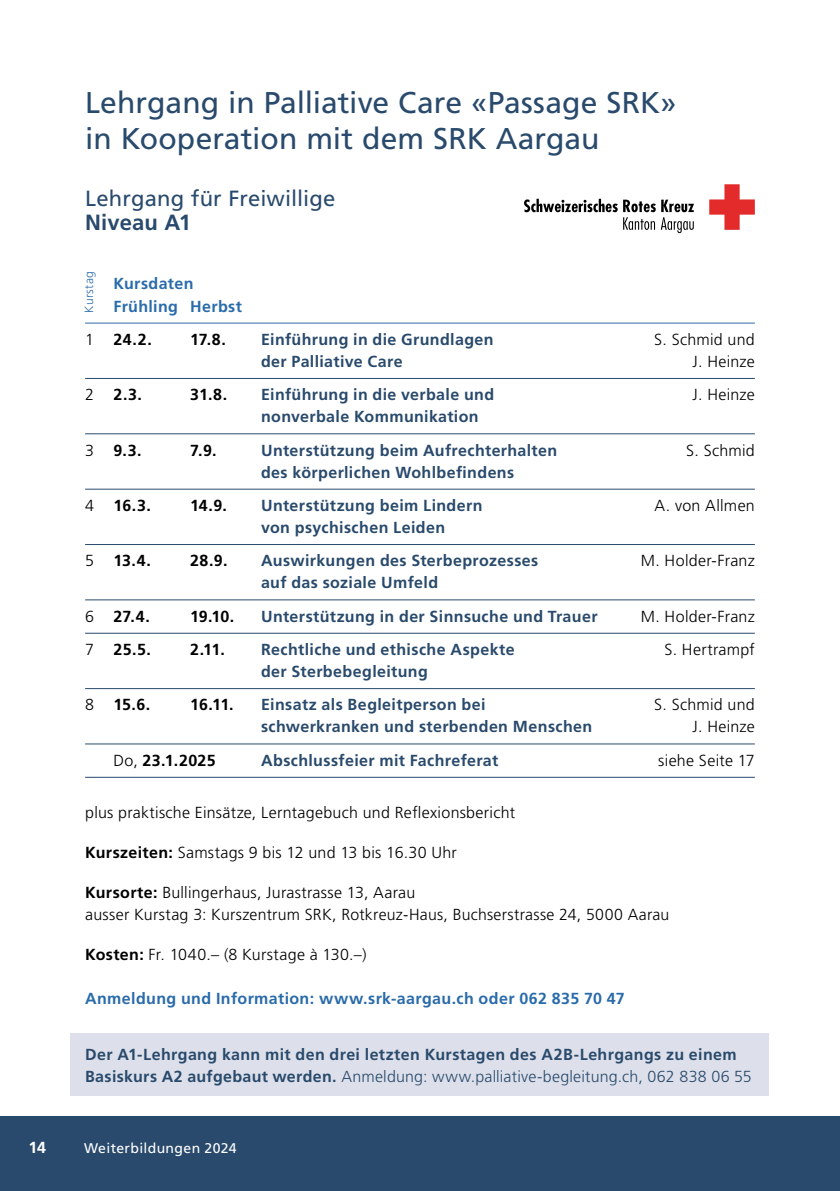
<style>
.page{position:relative;width:840px;height:1191px;background:#fff}
.page>*{position:absolute;margin:0;border:0;box-sizing:border-box;transform-origin:0 0}
.titel_2{font:30px/36px "Frutiger LT Pro";color:#294a6c}
.titel_2-2{font:22px/24px "Frutiger LT Pro";letter-spacing:.005em;color:#294a6c}
.text{font:700 16px "Frutiger LT Pro";letter-spacing:.025em;color:#294a6c}
.text-2{font:300 16px "Frutiger LT Pro";letter-spacing:.015em;color:#000}
.titel_2-3{font:700 16px/22px "Frutiger LT Pro";letter-spacing:.025em;color:#294a6c}
.text-3{font:700 16px "Frutiger LT Pro";letter-spacing:.005em;color:#000}
.text-4{font:700 16px "Frutiger LT Pro";letter-spacing:.02em;color:#2a6baa}
.text-5{font:700 16px "Frutiger LT Pro";color:#fff}
.t1{font:14px "Frutiger LT Pro";letter-spacing:.025em;color:#fff}
.text-6{font:300 12px "Frutiger LT Pro";letter-spacing:.03em;color:#2a6baa}
.s1{font-weight:700}
.s2{font-weight:300}
</style>
<div class="page">
<svg style="left:709px;top:184px;width:45px;height:46px"></svg>
<svg style="left:524px;top:199px;width:169px;height:34px"></svg>
<div style="left:0;top:1116px;width:839px;height:75px;background:#294a6c"></div>
<hr style="left:85px;top:323px;width:669px;height:1px;background:#2a6baa">
<hr style="left:85px;top:378px;width:669px;height:1px;background:#294a6c">
<hr style="left:85px;top:433px;width:669px;height:1px;background:#294a6c">
<hr style="left:85px;top:489px;width:669px;height:1px;background:#294a6c">
<hr style="left:85px;top:544px;width:669px;height:1px;background:#294a6c">
<hr style="left:85px;top:599px;width:669px;height:1px;background:#294a6c">
<hr style="left:85px;top:633px;width:669px;height:1px;background:#294a6c">
<hr style="left:85px;top:688px;width:669px;height:1px;background:#294a6c">
<hr style="left:85px;top:743px;width:669px;height:1px;background:#294a6c">
<hr style="left:85px;top:777px;width:669px;height:1px;background:#294a6c">
<div style="left:71px;top:1033px;width:697px;height:63px;background:#dde0ea"></div>
<p class="text-5" style="left:28px;top:1138px;width:19px">14</p>
<p class="titel_2" style="left:85px;top:85px;width:592px">Lehrgang in Palliative Care «Passage SRK» in Kooperation mit dem SRK Aargau</p>
<p class="titel_2-2" style="left:85px;top:186px;width:252px">Lehrgang für Freiwillige<br><span class="s1">Niveau A1</span></p>
<p class="text-6" style="left:82px;top:313px;width:43px;rotate:-90deg">Kurstag</p>
<p class="text-4" style="left:113px;top:274px;width:82px">Kursdaten</p>
<p class="text-4" style="left:113px;top:296px;width:130px">Frühling Herbst</p>
<p class="text-3" style="left:85px;top:330px;width:68px"><span class="s2">1</span> 24.2.</p>
<p class="text-3" style="left:190px;top:330px;width:37px">17.8.</p>
<p class="text" style="left:261px;top:330px;width:234px">Einführung in die Grundlagen</p>
<p class="text-2" style="left:653px;top:330px;width:102px">S. Schmid und</p>
<p class="text" style="left:261px;top:352px;width:143px">der Palliative Care</p>
<p class="text-2" style="left:692px;top:352px;width:64px">J. Heinze</p>
<p class="text-3" style="left:85px;top:385px;width:58px"><span class="s2">2</span> 2.3.</p>
<p class="text-3" style="left:190px;top:385px;width:38px">31.8.</p>
<p class="text" style="left:261px;top:385px;width:234px">Einführung in die verbale und</p>
<p class="text-2" style="left:692px;top:385px;width:64px">J. Heinze</p>
<p class="text" style="left:261px;top:407px;width:219px">nonverbale Kommunikation</p>
<p class="text-3" style="left:85px;top:440px;width:58px"><span class="s2">3</span> 9.3.</p>
<p class="text-3" style="left:190px;top:440px;width:28px">7.9.</p>
<p class="text" style="left:261px;top:440px;width:297px">Unterstützung beim Aufrechterhalten</p>
<p class="text-2" style="left:685px;top:441px;width:70px">S. Schmid</p>
<p class="text" style="left:261px;top:462px;width:254px">des körperlichen Wohlbefindens</p>
<p class="text-3" style="left:85px;top:496px;width:67px"><span class="s2">4</span> 16.3.</p>
<p class="text-3" style="left:190px;top:496px;width:38px">14.9.</p>
<p class="text" style="left:261px;top:496px;width:223px">Unterstützung beim Lindern</p>
<p class="text-2" style="left:654px;top:496px;width:102px">A. von Allmen</p>
<p class="text" style="left:261px;top:518px;width:185px">von psychischen Leiden</p>
<p class="text-3" style="left:85px;top:551px;width:67px"><span class="s2">5</span> 13.4.</p>
<p class="text-3" style="left:190px;top:551px;width:39px">28.9.</p>
<p class="text" style="left:261px;top:551px;width:278px">Auswirkungen des Sterbeprozesses</p>
<p class="text-2" style="left:640px;top:551px;width:115px">M. Holder-Franz</p>
<p class="text" style="left:261px;top:573px;width:178px">auf das soziale Umfeld</p>
<p class="text-3" style="left:85px;top:606px;width:66px"><span class="s2">6</span> 27.4.</p>
<p class="text-3" style="left:190px;top:606px;width:46px">19.10.</p>
<p class="text" style="left:261px;top:606px;width:338px">Unterstützung in der Sinnsuche und Trauer</p>
<p class="text-2" style="left:640px;top:607px;width:115px">M. Holder-Franz</p>
<p class="text-3" style="left:85px;top:640px;width:67px"><span class="s2">7</span> 25.5.</p>
<p class="text-3" style="left:190px;top:640px;width:36px">2.11.</p>
<p class="text" style="left:261px;top:640px;width:255px">Rechtliche und ethische Aspekte</p>
<p class="text-2" style="left:664px;top:640px;width:92px">S. Hertrampf</p>
<p class="text" style="left:261px;top:662px;width:168px">der Sterbebegleitung</p>
<p class="text-3" style="left:85px;top:695px;width:67px"><span class="s2">8</span> 15.6.</p>
<p class="text-3" style="left:190px;top:695px;width:45px">16.11.</p>
<p class="text" style="left:261px;top:695px;width:226px">Einsatz als Begleitperson bei</p>
<p class="text-2" style="left:653px;top:695px;width:102px">S. Schmid und</p>
<p class="text" style="left:261px;top:717px;width:332px">schwerkranken und sterbenden Menschen</p>
<p class="text-2" style="left:692px;top:717px;width:64px">J. Heinze</p>
<p class="text-3" style="left:113px;top:750px;width:104px"><span class="s2">Do,</span> 23.1.2025</p>
<p class="text" style="left:261px;top:750px;width:238px">Abschlussfeier mit Fachreferat</p>
<p class="text-2" style="left:658px;top:751px;width:98px">siehe Seite 17</p>
<p class="text-2" style="left:85px;top:803px;width:431px">plus praktische Einsätze, Lerntagebuch und Reflexionsbericht</p>
<p class="text-2" style="left:85px;top:843px;width:373px"><span class="s1">Kurszeiten:</span> Samstags 9 bis 12 und 13 bis 16.30 Uhr</p>
<p class="text-2" style="left:85px;top:883px;width:331px"><span class="s1">Kursorte:</span> Bullingerhaus, Jurastrasse 13, Aarau</p>
<p class="text-2" style="left:85px;top:905px;width:585px">ausser Kurstag 3: Kurszentrum SRK, Rotkreuz-Haus, Buchserstrasse 24, 5000 Aarau</p>
<p class="text-2" style="left:85px;top:945px;width:283px"><span class="s1">Kosten:</span> Fr. 1040.– (8 Kurstage à 130.–)</p>
<p class="text-4" style="left:85px;top:988px;width:540px">Anmeldung und Information: www.srk-aargau.ch oder 062 835 70 47</p>
<p class="titel_2-3" style="left:85px;top:1043px;width:668px">Der A1-Lehrgang kann mit den drei letzten Kurstagen des A2B-Lehrgangs zu einem<br>Basiskurs A2 aufgebaut werden. <span class="s2">Anmeldung: www.palliative-begleitung.ch, 062 838 06 55</span></p>
<p class="t1" style="left:84px;top:1140px;width:154px">Weiterbildungen 2024</p>
</div>
